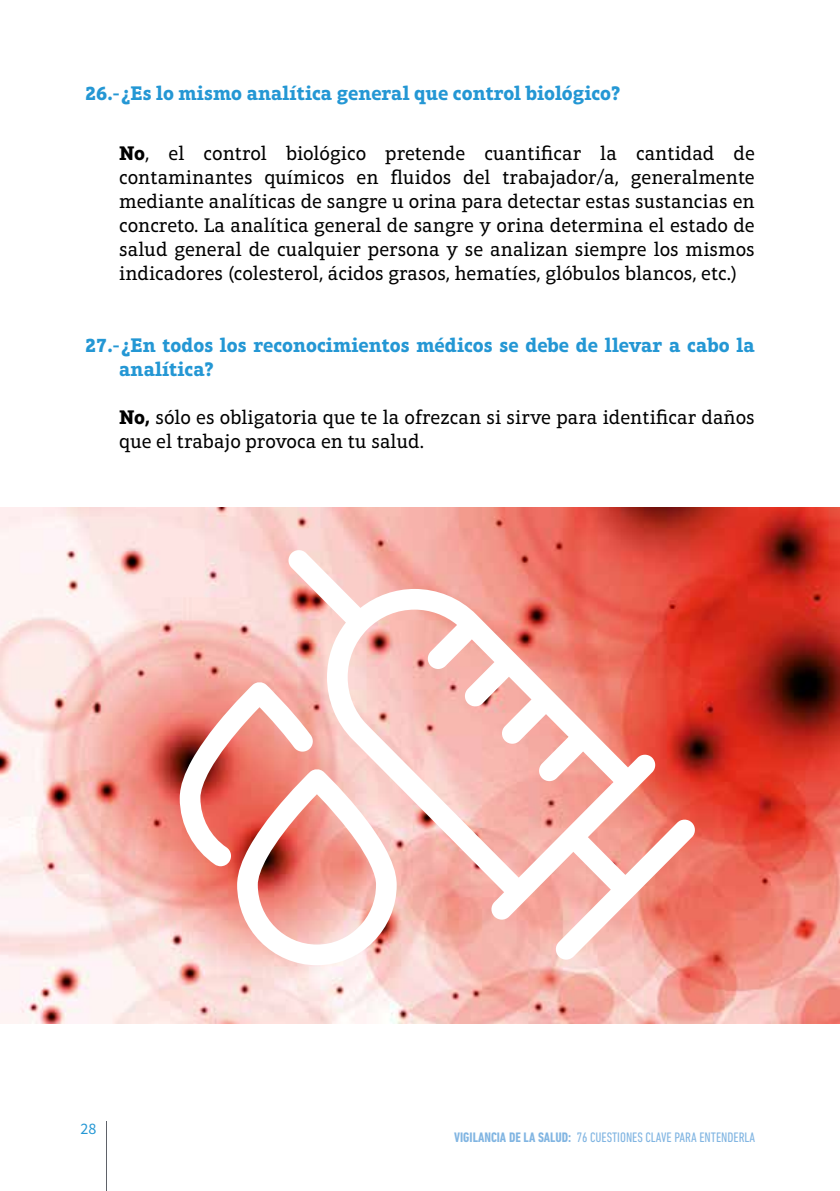
<style>
.page{position:relative;width:840px;height:1191px;background:#fff}
.page>*{position:absolute;margin:0;border:0;box-sizing:border-box;transform-origin:0 0}
.t1{font:20px/24px "Aptifer Slab LT Pro";color:#000;text-align:justify}
.t2{font:700 20px/24px "Aptifer Slab LT Pro";color:#2497d4}
.t3{font:16px "Source Sans Pro";color:#2497d4}
.t4{font:condensed 14px "DIN Next LT Pro";color:#81b5e2}
.s1{font-weight:700}
</style>
<div class="page">
<hr style="left:106px;top:1121px;width:1px;height:70px;background:#5f6269">
<img style="left:0;top:507px;width:839px;height:516px">
<svg style="left:287px;top:549px;width:408px;height:410px"></svg>
<svg style="left:180px;top:681px;width:216px;height:284px"></svg>
<p class="t2" style="left:85px;top:81px;width:536px">26.-¿Es lo mismo analítica general que control biológico?</p>
<p class="t1" style="left:119px;top:141px;width:636px"><span class="s1">No</span>, el control biológico pretende cuantificar la cantidad de contaminantes químicos en fluidos del trabajador/a, generalmente mediante analíticas de sangre u orina para detectar estas sustancias en concreto. La analítica general de sangre y orina determina el estado de salud general de cualquier persona y se analizan siempre los mismos indicadores (colesterol, ácidos grasos, hematíes, glóbulos blancos, etc.)</p>
<p class="t2" style="left:119px;top:333px;width:636px;text-indent:-34px">27.-¿En todos los reconocimientos médicos se debe de llevar a cabo la analítica?</p>
<p class="t1" style="left:119px;top:405px;width:636px"><span class="s1">No,</span> sólo es obligatoria que te la ofrezcan si sirve para identificar daños que el trabajo provoca en tu salud.</p>
<p class="t3" style="left:81px;top:1118px;width:17px">28</p>
<p class="t4" style="left:454px;top:1129px;width:302px"><span class="s1">VIGILANCIA DE LA SALUD:</span> 76 CUESTIONES CLAVE PARA ENTENDERLA</p>
</div>
